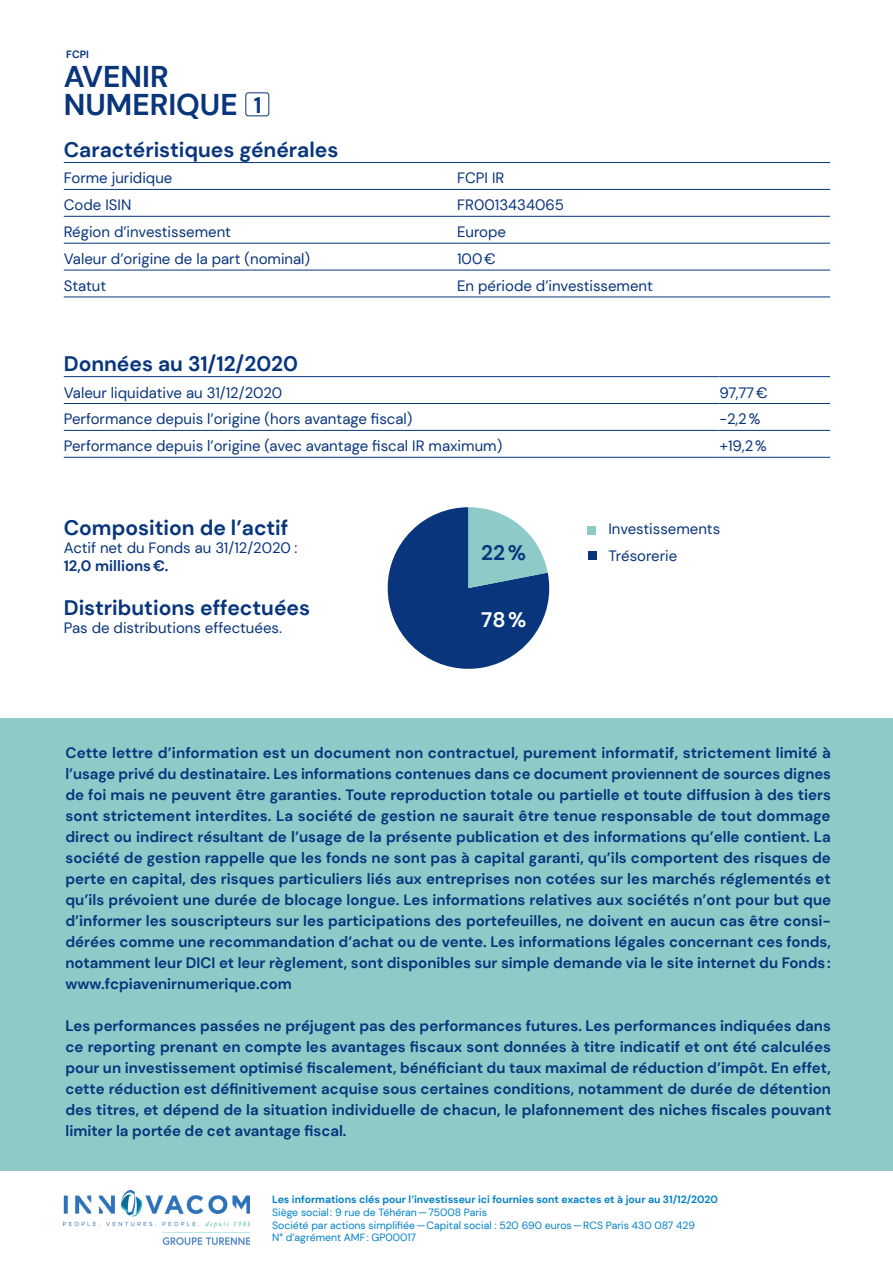
<style>
.page{position:relative;width:893px;height:1263px;background:#fff}
.page>*{position:absolute;margin:0;border:0;box-sizing:border-box;transform-origin:0 0}
.t1{font:700 30px "DM Sans";color:#08357c}
.t2{font:700 22.5px "DM Sans";color:#08357c}
.Titre-bold-14{font:700 21px "DM Sans";color:#08357c}
.Titre-bold-14-2{font:700 21px "DM Sans";color:#fff}
.Texte-Bold-11{font:700 15px/21px "DM Sans";color:#08357c;text-align:justify}
.Texte-regular-10{font:15px "DM Sans";color:#08357c}
.Texte-Bold-10{font:700 15px "DM Sans";color:#08357c}
.texte-regular-7{font:10.5px "DM Sans";color:#0080c7}
.texte-regular-7-2{font:700 10.5px "DM Sans";color:#0080c7}
.Texte-regular-6{font:700 10.5px "DM Sans";color:#08357c}
</style>
<div class="page">
<div style="left:0;top:718px;width:893px;height:452px;background:#8dcac8"></div>
<div style="left:588px;top:526px;width:8px;height:8px;background:#8dcac8"></div>
<div style="left:588px;top:552px;width:9px;height:8px;background:#08357c"></div>
<svg style="left:387px;top:507px;width:163px;height:162px"></svg>
<img style="left:64px;top:1191px;width:185px;height:53px">
<hr style="left:64px;top:162px;width:393px;height:1px;background:#08357c">
<hr style="left:64px;top:189px;width:393px;height:1px;background:#08357c">
<hr style="left:64px;top:216px;width:393px;height:1px;background:#08357c">
<hr style="left:64px;top:243px;width:393px;height:1px;background:#08357c">
<hr style="left:64px;top:270px;width:393px;height:1px;background:#08357c">
<hr style="left:64px;top:297px;width:393px;height:1px;background:#08357c">
<hr style="left:457px;top:162px;width:373px;height:1px;background:#08357c">
<hr style="left:457px;top:189px;width:373px;height:1px;background:#08357c">
<hr style="left:457px;top:216px;width:373px;height:1px;background:#08357c">
<hr style="left:457px;top:243px;width:373px;height:1px;background:#08357c">
<hr style="left:457px;top:270px;width:373px;height:1px;background:#08357c">
<hr style="left:457px;top:297px;width:373px;height:1px;background:#08357c">
<hr style="left:64px;top:376px;width:655px;height:1px;background:#08357c">
<hr style="left:719px;top:376px;width:111px;height:1px;background:#08357c">
<hr style="left:64px;top:403px;width:655px;height:1px;background:#08357c">
<hr style="left:64px;top:430px;width:655px;height:1px;background:#08357c">
<hr style="left:64px;top:457px;width:655px;height:1px;background:#08357c">
<hr style="left:719px;top:403px;width:111px;height:1px;background:#08357c">
<hr style="left:719px;top:430px;width:111px;height:1px;background:#08357c">
<hr style="left:719px;top:457px;width:111px;height:1px;background:#08357c">
<div style="left:246px;top:93px;width:23px;height:23px;border:1px solid #08357c;border-radius:2px"></div>
<p class="Texte-regular-6" style="left:66px;top:48px;width:24px">FCPI</p>
<p class="t1" style="left:64px;top:57px;width:106px">AVENIR</p>
<p class="t1" style="left:64px;top:86px;width:175px">NUMERIQUE</p>
<p class="t2" style="left:254px;top:91px;width:9px">1</p>
<p class="Titre-bold-14" style="left:64px;top:136px;width:276px">Caractéristiques générales</p>
<p class="Texte-regular-10" style="left:64px;top:169px;width:110px">Forme juridique</p>
<p class="Texte-regular-10" style="left:457px;top:169px;width:49px">FCPI IR</p>
<p class="Texte-regular-10" style="left:64px;top:196px;width:69px">Code ISIN</p>
<p class="Texte-regular-10" style="left:457px;top:196px;width:108px">FR0013434065</p>
<p class="Texte-regular-10" style="left:64px;top:223px;width:169px">Région d’investissement</p>
<p class="Texte-regular-10" style="left:457px;top:223px;width:51px">Europe</p>
<p class="Texte-regular-10" style="left:64px;top:250px;width:248px">Valeur d’origine de la part (nominal)</p>
<p class="Texte-regular-10" style="left:457px;top:250px;width:40px">100€</p>
<p class="Texte-regular-10" style="left:64px;top:276px;width:44px">Statut</p>
<p class="Texte-regular-10" style="left:457px;top:276px;width:197px">En période d’investissement</p>
<p class="Titre-bold-14" style="left:64px;top:350px;width:236px">Données au 31/12/2020</p>
<p class="Texte-regular-10" style="left:64px;top:383px;width:220px">Valeur liquidative au 31/12/2020</p>
<p class="Texte-regular-10" style="left:719px;top:383px;width:50px">97,77€</p>
<p class="Texte-regular-10" style="left:64px;top:410px;width:350px">Performance depuis l’origine (hors avantage fiscal)</p>
<p class="Texte-regular-10" style="left:719px;top:410px;width:42px">-2,2%</p>
<p class="Texte-regular-10" style="left:64px;top:437px;width:440px">Performance depuis l’origine (avec avantage fiscal IR maximum)</p>
<p class="Texte-regular-10" style="left:719px;top:437px;width:49px">+19,2%</p>
<p class="Titre-bold-14" style="left:64px;top:515px;width:226px">Composition de l’actif</p>
<p class="Texte-regular-10" style="left:64px;top:539px;width:235px">Actif net du Fonds au 31/12/2020 :</p>
<p class="Texte-Bold-10" style="left:64px;top:557px;width:106px">12,0 millions€.</p>
<p class="Titre-bold-14" style="left:64px;top:594px;width:248px">Distributions effectuées</p>
<p class="Texte-regular-10" style="left:64px;top:618px;width:220px">Pas de distributions effectuées.</p>
<p class="Titre-bold-14" style="left:481px;top:539px;width:46px">22%</p>
<p class="Titre-bold-14-2" style="left:481px;top:606px;width:47px">78%</p>
<p class="Texte-regular-10" style="left:608px;top:519px;width:113px">Investissements</p>
<p class="Texte-regular-10" style="left:608px;top:546px;width:70px">Trésorerie</p>
<p class="Texte-Bold-11" style="left:65px;top:743px;width:767px">Cette lettre d’information est un document non contractuel, purement informatif, strictement limité à l’usage privé du destinataire. Les informations contenues dans ce document proviennent de sources dignes de foi mais ne peuvent être garanties. Toute reproduction totale ou partielle et toute diffusion à des tiers sont strictement interdites. La société de gestion ne saurait être tenue responsable de tout dommage direct ou indirect résultant de l’usage de la présente publication et des informations qu’elle contient. La société de gestion rappelle que les fonds ne sont pas à capital garanti, qu’ils comportent des risques de perte en capital, des risques particuliers liés aux entreprises non cotées sur les marchés réglementés et qu’ils prévoient une durée de blocage longue. Les informations relatives aux sociétés n’ont pour but que d’informer les souscripteurs sur les participations des portefeuilles, ne doivent en aucun cas être consi&shy;dérées comme une recommandation d’achat ou de vente. Les informations légales concernant ces fonds, notamment leur DICI et leur règlement, sont disponibles sur simple demande via le site internet du Fonds: www.fcpiavenirnumerique.com</p>
<p class="Texte-Bold-11" style="left:65px;top:1016px;width:767px">Les performances passées ne préjugent pas des performances futures. Les performances indiquées dans ce reporting prenant en compte les avantages fiscaux sont données à titre indicatif et ont été calculées pour un investissement optimisé fiscalement, bénéficiant du taux maximal de réduction d’impôt. En effet, cette réduction est définitivement acquise sous certaines conditions, notamment de durée de détention des titres, et dépend de la situation individuelle de chacun, le plafonnement des niches fiscales pouvant limiter la portée de cet avantage fiscal.</p>
<p class="texte-regular-7-2" style="left:272px;top:1193px;width:447px">Les informations clés pour l’investisseur ici fournies sont exactes et à jour au 31/12/2020</p>
<p class="texte-regular-7" style="left:272px;top:1206px;width:216px">Siège social : 9 rue de Téhéran—75008 Paris</p>
<p class="texte-regular-7" style="left:272px;top:1218px;width:424px">Société par actions simplifiée—Capital social : 520 690 euros—RCS Paris 430 087 429</p>
<p class="texte-regular-7" style="left:272px;top:1231px;width:146px">N° d’agrément AMF: GP00017</p>
</div>
